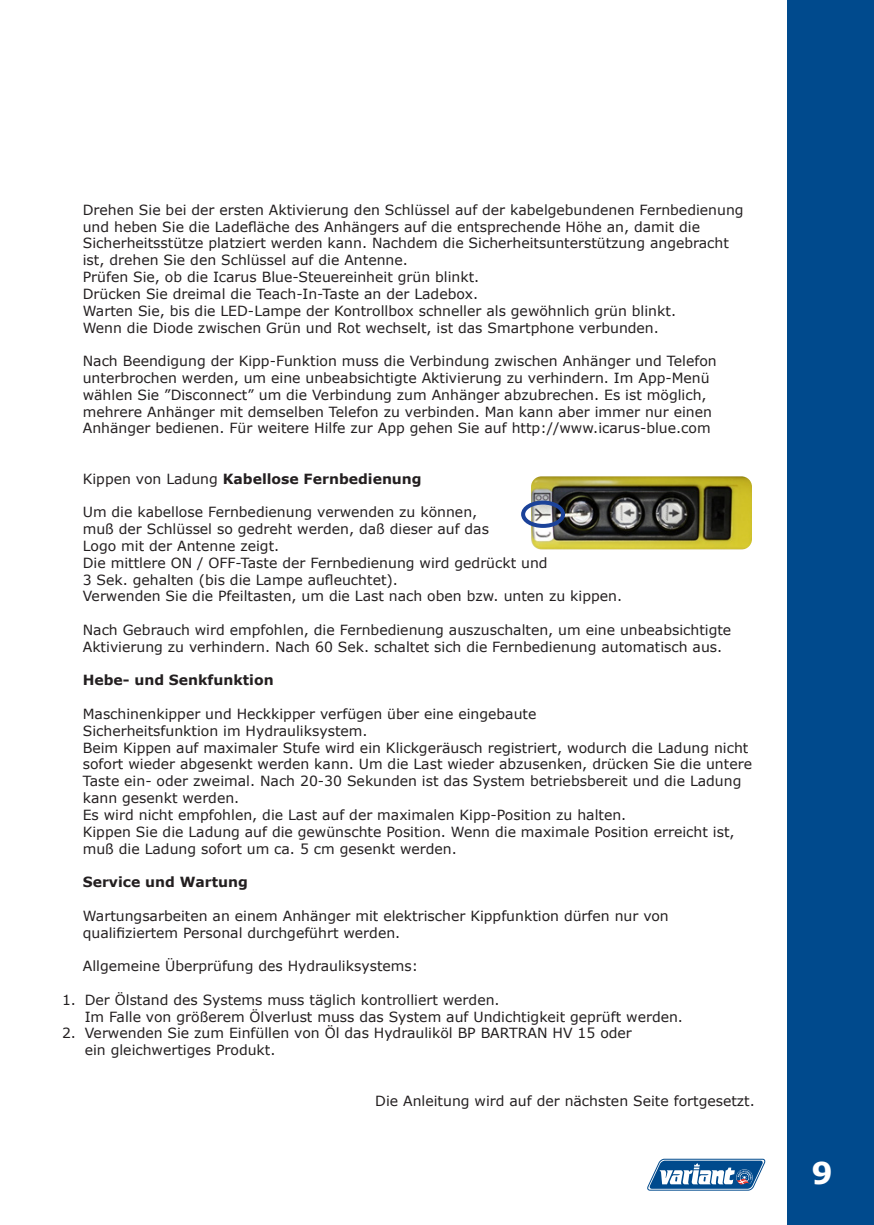
<style>
.page{position:relative;width:874px;height:1225px;background:#fff}
.page>*{position:absolute;margin:0;border:0;box-sizing:border-box;transform-origin:0 0}
.t1{font:700 30px "Verdana";color:#fff}
.t2{font:14px/16.8px "Verdana";color:#231f20}
.t3{font:700 14px "Verdana";color:#231f20}
.s1{font-weight:400}
</style>
<div class="page">
<div style="left:787px;top:0;width:86px;height:1225px;background:#004a8d"></div>
<svg style="left:647px;top:1158px;width:118px;height:32px"></svg>
<img style="left:530px;top:476px;width:221px;height:73px">
<div style="left:521px;top:500px;width:43px;height:28px;border:4px solid #1b4299;border-radius:50%"></div>
<p class="t2" style="left:83px;top:201px;width:662px">Drehen Sie bei der ersten Aktivierung den Schlüssel auf der kabelgebundenen Fernbedienung und heben Sie die Ladefläche des Anhängers auf die entsprechende Höhe an, damit die Sicherheitsstütze platziert werden kann. Nachdem die Sicherheitsunterstützung angebracht ist, drehen Sie den Schlüssel auf die Antenne.<br>Prüfen Sie, ob die Icarus Blue-Steuereinheit grün blinkt.</p>
<p class="t2" style="left:83px;top:285px;width:396px">Drücken Sie dreimal die Teach-In-Taste an der Ladebox.</p>
<p class="t2" style="left:83px;top:302px;width:594px">Warten Sie, bis die LED-Lampe der Kontrollbox schneller als gewöhnlich grün blinkt.</p>
<p class="t2" style="left:83px;top:319px;width:577px">Wenn die Diode zwischen Grün und Rot wechselt, ist das Smartphone verbunden.</p>
<p class="t2" style="left:83px;top:352px;width:635px">Nach Beendigung der Kipp-Funktion muss die Verbindung zwischen Anhänger und Telefon</p>
<p class="t2" style="left:83px;top:369px;width:628px">unterbrochen werden, um eine unbeabsichtigte Aktivierung zu verhindern. Im App-Menü</p>
<p class="t2" style="left:83px;top:386px;width:625px">wählen Sie ”Disconnect” um die Verbindung zum Anhänger abzubrechen. Es ist möglich,</p>
<p class="t2" style="left:83px;top:403px;width:630px">mehrere Anhänger mit demselben Telefon zu verbinden. Man kann aber immer nur einen</p>
<p class="t2" style="left:83px;top:420px;width:629px">Anhänger bedienen. Für weitere Hilfe zur App gehen Sie auf http://www.icarus-blue.com</p>
<p class="t3" style="left:83px;top:469px;width:340px"><span class="s1">Kippen von Ladung</span> Kabellose Fernbedienung</p>
<p class="t2" style="left:83px;top:504px;width:407px">Um die kabellose Fernbedienung verwenden zu können, muß der Schlüssel so gedreht werden, daß dieser auf das<br>Logo mit der Antenne zeigt.</p>
<p class="t2" style="left:83px;top:554px;width:466px">Die mittlere ON / OFF-Taste der Fernbedienung wird gedrückt und</p>
<p class="t2" style="left:83px;top:571px;width:540px">3 Sek. gehalten (bis die Lampe aufleuchtet).<br>Verwenden Sie die Pfeiltasten, um die Last nach oben bzw. unten zu kippen.</p>
<p class="t2" style="left:83px;top:621px;width:649px">Nach Gebrauch wird empfohlen, die Fernbedienung auszuschalten, um eine unbeabsichtigte<br>Aktivierung zu verhindern. Nach 60 Sek. schaltet sich die Fernbedienung automatisch aus.</p>
<p class="t3" style="left:83px;top:670px;width:192px">Hebe- und Senkfunktion</p>
<p class="t2" style="left:83px;top:705px;width:455px">Maschinenkipper und Heckkipper verfügen über eine eingebaute<br>Sicherheitsfunktion im Hydrauliksystem.</p>
<p class="t2" style="left:83px;top:739px;width:670px">Beim Kippen auf maximaler Stufe wird ein Klickgeräusch registriert, wodurch die Ladung nicht sofort wieder abgesenkt werden kann. Um die Last wieder abzusenken, drücken Sie die untere Taste ein- oder zweimal. Nach 20-30 Sekunden ist das System betriebsbereit und die Ladung kann gesenkt werden.</p>
<p class="t2" style="left:83px;top:806px;width:545px">Es wird nicht empfohlen, die Last auf der maximalen Kipp-Position zu halten.</p>
<p class="t2" style="left:83px;top:823px;width:653px">Kippen Sie die Ladung auf die gewünschte Position. Wenn die maximale Position erreicht ist, muß die Ladung sofort um ca. 5 cm gesenkt werden.</p>
<p class="t3" style="left:83px;top:872px;width:167px">Service und Wartung</p>
<p class="t2" style="left:83px;top:907px;width:587px">Wartungsarbeiten an einem Anhänger mit elektrischer Kippfunktion dürfen nur von</p>
<p class="t2" style="left:83px;top:924px;width:319px">qualifiziertem Personal durchgeführt werden.</p>
<p class="t2" style="left:83px;top:957px;width:337px">Allgemeine Überprüfung des Hydrauliksystems:</p>
<p class="t2" style="left:85px;top:991px;width:599px;text-indent:-23px">1. Der Ölstand des Systems muss täglich kontrolliert werden.<br>Im Falle von größerem Ölverlust muss das System auf Undichtigkeit geprüft werden.</p>
<p class="t2" style="left:85px;top:1024px;width:548px;text-indent:-23px">2. Verwenden Sie zum Einfüllen von Öl das Hydrauliköl BP BARTRAN HV 15 oder ein gleichwertiges Produkt.</p>
<p class="t2" style="left:375px;top:1092px;width:381px">Die Anleitung wird auf der nächsten Seite fortgesetzt.</p>
<p class="t1" style="left:811px;top:1152px;width:23px">9</p>
</div>
